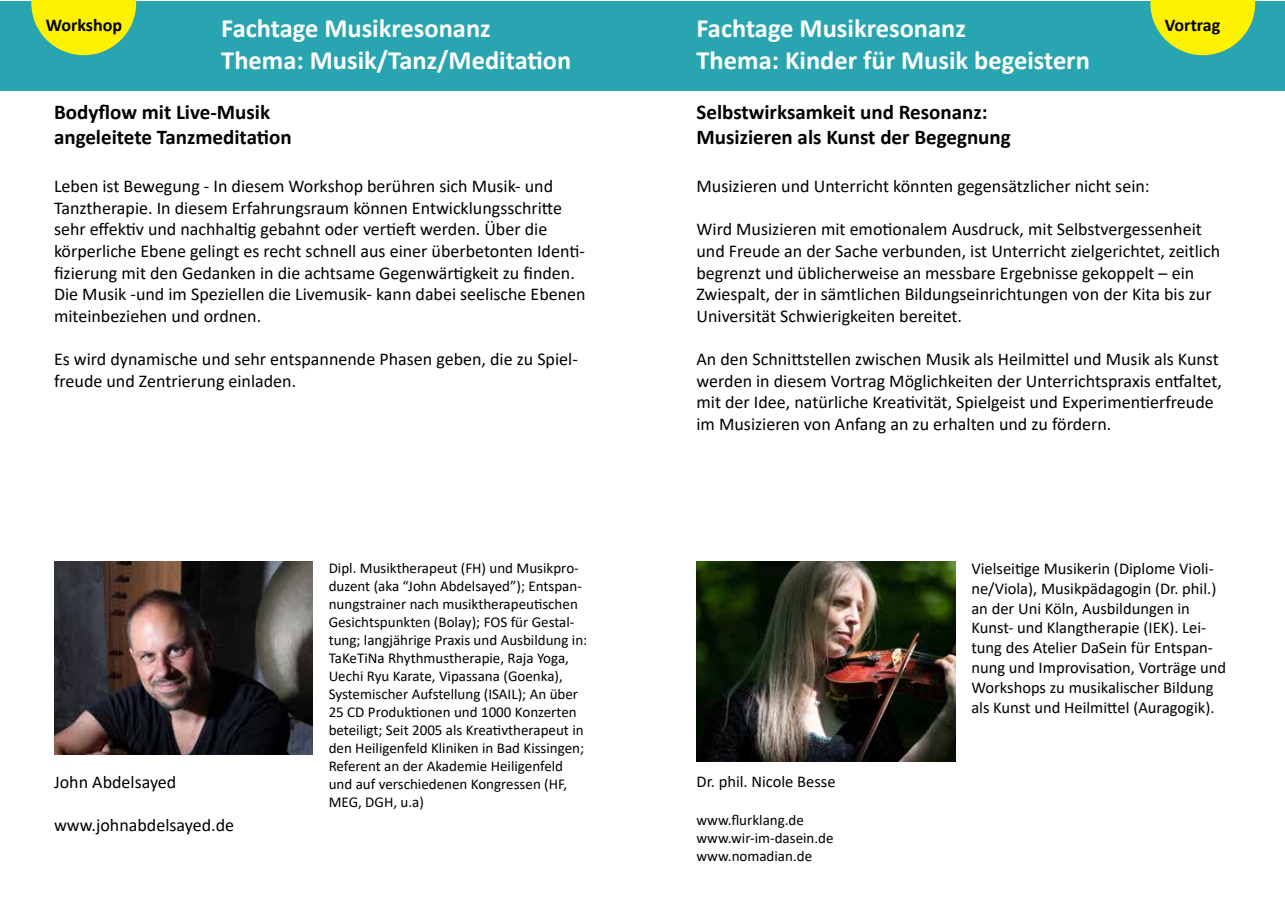
<style>
.page{position:relative;width:1285px;height:919px;background:#fff}
.page>*{position:absolute;margin:0;border:0;box-sizing:border-box;transform-origin:0 0}
.t1{font:700 26.4px/31.8px "Calibri";color:#fff}
.t2{font:700 21px/25.2px "Calibri";color:#000}
.t3{font:18px/21.6px "Calibri";color:#000}
.t4{font:700 18px "Calibri";color:#000}
.t5{font:16.5px/19.8px "Calibri";color:#000}
.t6{font:15px/18px "Calibri";color:#000}
</style>
<div class="page">
<div style="left:0;top:1px;width:642px;height:90px;background:#28a5b1"></div>
<svg style="left:31px;top:0;width:105px;height:55px"></svg>
<img style="left:54px;top:561px;width:259px;height:193px">
<div style="left:642px;top:1px;width:642px;height:90px;background:#28a5b1"></div>
<svg style="left:1150px;top:0;width:104px;height:55px"></svg>
<img style="left:696px;top:561px;width:259px;height:200px">
<p class="t4" style="left:46px;top:12px;width:78px">Workshop</p>
<h1 class="t1" style="left:221px;top:12px;width:351px">Fachtage Musikresonanz<br>Thema: Musik/Tanz/Meditation</h1>
<p class="t2" style="left:54px;top:99px;width:239px">Bodyflow mit Live-Musik angeleitete Tanzmeditation</p>
<h1 class="t1" style="left:696px;top:12px;width:395px">Fachtage Musikresonanz<br>Thema: Kinder für Musik begeistern</h1>
<p class="t4" style="left:1164px;top:12px;width:57px">Vortrag</p>
<p class="t2" style="left:696px;top:99px;width:316px">Selbstwirksamkeit und Resonanz:<br>Musizieren als Kunst der Begegnung</p>
<p class="t3" style="left:54px;top:175px;width:533px">Leben ist Bewegung - In diesem Workshop berühren sich Musik- und Tanztherapie. In diesem Erfahrungsraum können Entwicklungsschritte sehr effektiv und nachhaltig gebahnt oder vertieft werden. Über die körperliche Ebene gelingt es recht schnell aus einer überbetonten Identi&shy;fizierung mit den Gedanken in die achtsame Gegenwärtigkeit zu finden.<br>Die Musik -und im Speziellen die Livemusik- kann dabei seelische Ebenen miteinbeziehen und ordnen.</p>
<p class="t3" style="left:54px;top:348px;width:525px">Es wird dynamische und sehr entspannende Phasen geben, die zu Spiel&shy;freude und Zentrierung einladen.</p>
<p class="t3" style="left:696px;top:175px;width:454px">Musizieren und Unterricht könnten gegensätzlicher nicht sein:</p>
<p class="t3" style="left:696px;top:218px;width:525px">Wird Musizieren mit emotionalem Ausdruck, mit Selbstvergessenheit und Freude an der Sache verbunden, ist Unterricht zielgerichtet, zeitlich begrenzt und üblicherweise an messbare Ergebnisse gekoppelt – ein Zwiespalt, der in sämtlichen Bildungseinrichtungen von der Kita bis zur Universität Schwierigkeiten bereitet.</p>
<p class="t3" style="left:696px;top:348px;width:527px">An den Schnittstellen zwischen Musik als Heilmittel und Musik als Kunst werden in diesem Vortrag Möglichkeiten der Unterrichtspraxis entfaltet, mit der Idee, natürliche Kreativität, Spielgeist und Experimentierfreude im Musizieren von Anfang an zu erhalten und zu fördern.</p>
<p class="t3" style="left:54px;top:770px;width:124px">John Abdelsayed</p>
<p class="t3" style="left:54px;top:813px;width:182px">www.johnabdelsayed.de</p>
<p class="t6" style="left:328px;top:558px;width:260px">Dipl. Musiktherapeut (FH) und Musikpro&shy;duzent (aka “John Abdelsayed”); Entspan&shy;nungstrainer nach musiktherapeutischen Gesichtspunkten (Bolay); FOS für Gestal&shy;tung; langjährige Praxis und Ausbildung in:<br>TaKeTiNa Rhythmustherapie, Raja Yoga, Uechi Ryu Karate, Vipassana (Goenka), Systemischer Aufstellung (ISAIL); An über 25 CD Produktionen und 1000 Konzerten beteiligt; Seit 2005 als Kreativtherapeut in den Heiligenfeld Kliniken in Bad Kissingen; Referent an der Akademie Heiligenfeld und auf verschiedenen Kongressen (HF, MEG, DGH, u.a)</p>
<p class="t5" style="left:696px;top:770px;width:140px">Dr. phil. Nicole Besse</p>
<p class="t6" style="left:696px;top:810px;width:138px">www.flurklang.de www.wir-im-dasein.de www.nomadian.de</p>
<p class="t5" style="left:971px;top:558px;width:256px">Vielseitige Musikerin (Diplome Violi&shy;ne/Viola), Musikpädagogin (Dr. phil.) an der Uni Köln, Ausbildungen in Kunst- und Klangtherapie (IEK). Lei&shy;tung des Atelier DaSein für Entspan&shy;nung und Improvisation, Vorträge und Workshops zu musikalischer Bildung als Kunst und Heilmittel (Auragogik).</p>
</div>
